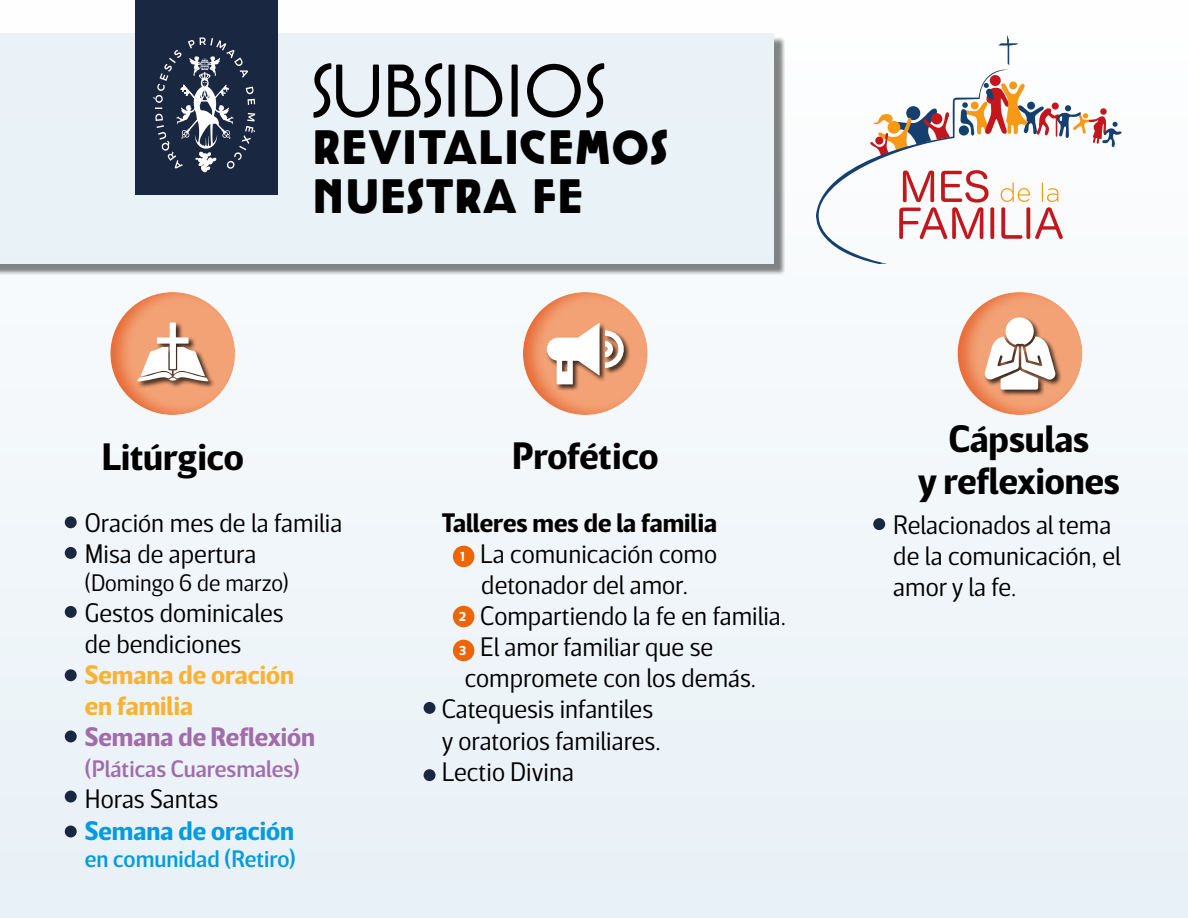
<style>
.page{position:relative;width:1188px;height:918px;background:#f0f5f9}
.page>*{position:absolute;margin:0;border:0;box-sizing:border-box;transform-origin:0 0}
.t1{font:70.35px "Cocotte Alternate";color:#000}
.t2{font:800 45px/49.2px "Cocotte Alternate";color:#000}
.t3{font:700 37.05px/42.8px "Breve Sans Title";color:#000;text-align:center}
.t4{font:300 25.95px/31px "Breve Sans Title";color:#000}
.t5{font:700 25.95px/31px "Breve Sans Title";color:#f9b234}
.t6{font:700 25.95px "Breve Sans Title";color:#000}
.t7{font:700 25.95px "Breve Sans Title";color:#a26cab}
.t8{font:700 25.95px "Breve Sans Title";color:#009cdf}
.t9{font:500 23.1px "Breve Sans Title";color:#a26cab}
.t10{font:500 23.1px "Breve Sans Title";color:#009cdf}
.t11{font:300 23.1px "Breve Sans Title";color:#000}
.t12{font:700 12.6px "Breve Sans Title";color:#fff}
</style>
<div class="page">
<div style="left:0;top:36px;width:785px;height:239px;background:#000;opacity:.54"></div>
<div style="left:0;top:33px;width:774px;height:231px;background:#e8f1f7"></div>
<div style="left:97px;top:281px;width:152px;height:135px;background:#ea640a;opacity:.56"></div>
<div style="left:510px;top:281px;width:151px;height:135px;background:#ea640a;opacity:.56"></div>
<div style="left:945px;top:281px;width:151px;height:135px;background:#ea640a;opacity:.56"></div>
<div style="left:65px;top:516px;width:12px;height:12px;background:#1a2741;border-radius:50%"></div>
<div style="left:873px;top:518px;width:12px;height:12px;background:#1a2741;border-radius:50%"></div>
<div style="left:65px;top:547px;width:12px;height:12px;background:#1a2741;border-radius:50%"></div>
<div style="left:65px;top:606px;width:12px;height:12px;background:#1a2741;border-radius:50%"></div>
<div style="left:65px;top:669px;width:12px;height:12px;background:#1a2741;border-radius:50%"></div>
<div style="left:424px;top:702px;width:12px;height:12px;background:#1a2741;border-radius:50%"></div>
<div style="left:424px;top:769px;width:12px;height:12px;background:#1a2741;border-radius:50%"></div>
<div style="left:65px;top:730px;width:12px;height:12px;background:#1a2741;border-radius:50%"></div>
<div style="left:65px;top:791px;width:12px;height:12px;background:#1a2741;border-radius:50%"></div>
<div style="left:65px;top:826px;width:12px;height:11px;background:#1a2741;border-radius:50%"></div>
<div style="left:453px;top:546px;width:21px;height:21px;background:#ec6608;border-radius:50%"></div>
<div style="left:453px;top:606px;width:21px;height:21px;background:#ec6608;border-radius:50%"></div>
<div style="left:453px;top:640px;width:21px;height:21px;background:#ec6608;border-radius:50%"></div>
<div style="left:136px;top:322px;width:80px;height:66px;background:#000;opacity:.75"></div>
<svg style="left:137px;top:322px;width:71px;height:59px"></svg>
<div style="left:546px;top:322px;width:85px;height:69px;background:#000;opacity:.75"></div>
<svg style="left:547px;top:323px;width:78px;height:61px"></svg>
<div style="left:984px;top:316px;width:78px;height:80px;background:#000;opacity:.75"></div>
<svg style="left:985px;top:316px;width:71px;height:74px"></svg>
<div style="left:135px;top:0;width:143px;height:195px;background:#1a2741"></div>
<svg style="left:153px;top:37px;width:102px;height:136px"></svg>
<svg style="left:816px;top:35px;width:305px;height:229px"></svg>
<h1 class="t1" style="left:312px;top:45px;width:295px">SUBSIDIOS</h1>
<h2 class="t2" style="left:312px;top:127px;width:358px">REVITALICEMOS<br>NUESTRA FE</h2>
<h3 class="t3" style="left:102px;top:437px;width:143px">Litúrgico</h3>
<h3 class="t3" style="left:512px;top:436px;width:148px">Profético</h3>
<p class="t4" style="left:85px;top:507px;width:259px">Oración mes de la familia<br>Misa de apertura</p>
<p class="t11" style="left:85px;top:569px;width:205px">(Domingo 6 de marzo)</p>
<p class="t4" style="left:85px;top:597px;width:200px">Gestos dominicales de bendiciones</p>
<p class="t5" style="left:85px;top:660px;width:211px">Semana de oración en familia</p>
<p class="t7" style="left:85px;top:722px;width:232px">Semana de Reflexión</p>
<p class="t9" style="left:85px;top:756px;width:216px">(Pláticas Cuaresmales)</p>
<p class="t4" style="left:85px;top:784px;width:135px">Horas Santas</p>
<p class="t8" style="left:85px;top:815px;width:211px">Semana de oración</p>
<p class="t10" style="left:85px;top:846px;width:212px">en comunidad (Retiro)</p>
<p class="t6" style="left:442px;top:507px;width:277px">Talleres mes de la familia</p>
<p class="t4" style="left:480px;top:538px;width:238px">La comunicación como</p>
<p class="t4" style="left:481px;top:569px;width:208px">detonador del amor.</p>
<p class="t4" style="left:480px;top:600px;width:307px">Compartiendo la fe en familia.</p>
<p class="t4" style="left:480px;top:632px;width:235px">El amor familiar que se</p>
<p class="t4" style="left:465px;top:663px;width:293px">compromete con los demás.</p>
<p class="t4" style="left:442px;top:694px;width:213px">Catequesis infantiles</p>
<p class="t4" style="left:442px;top:725px;width:220px">y oratorios familiares.</p>
<p class="t4" style="left:442px;top:756px;width:134px">Lectio Divina</p>
<p class="t12" style="left:460px;top:549px;width:6px">1</p>
<p class="t12" style="left:459px;top:609px;width:8px">2</p>
<p class="t12" style="left:459px;top:643px;width:9px">3</p>
<h3 class="t3" style="left:918px;top:418px;width:203px">Cápsulas<br>y reflexiones</h3>
<p class="t4" style="left:893px;top:509px;width:229px">Relacionados al tema de la comunicación, el amor y la fe.</p>
</div>
